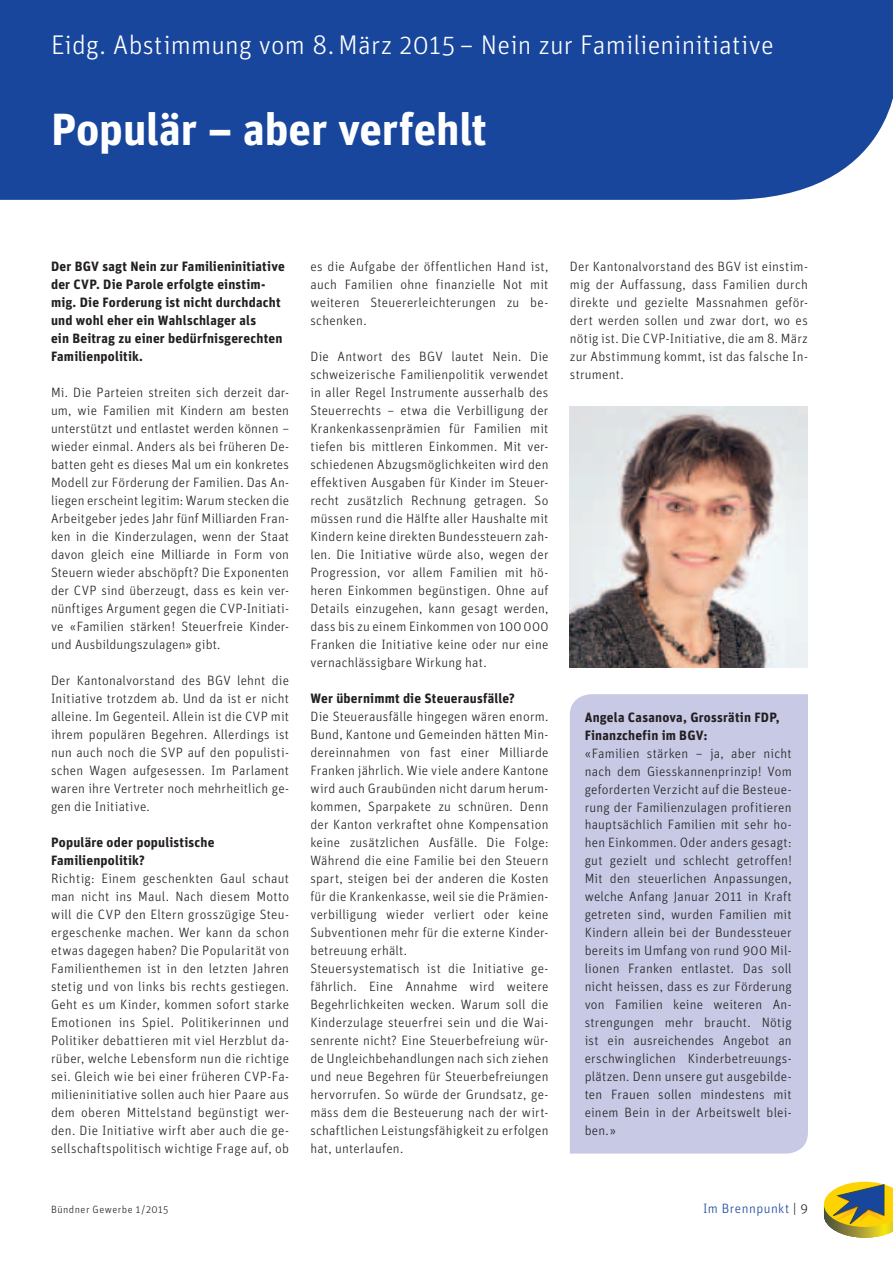
<style>
.page{position:relative;width:893px;height:1263px;background:#fff}
.page>*{position:absolute;margin:0;border:0;box-sizing:border-box;transform-origin:0 0}
.t1{font:45px "Unit SO Pri Bold";letter-spacing:-.005em;color:#fff}
.t2{font:27px "Unit SO Pri Light";letter-spacing:.01em;color:#fff}
.t3{font:13.5px/18px "Unit SO Pri Light";letter-spacing:.015em;color:#231f20;text-align:justify}
.t4{font:13.5px/18px "Unit SO Pri Bold";letter-spacing:.015em;color:#231f20}
.t5{font:13.5px "Unit SO Pri Light";letter-spacing:.035em;color:#18469d}
.t6{font:10.5px "Unit SO Pri Light";letter-spacing:.045em;color:#231f20}
.s1{font-family:"Unit SO Pri Bold"}
.s2{color:#231f20}
</style>
<div class="page">
<div style="left:4px;top:0;width:889px;height:200px;background:#18469d"></div>
<svg style="left:824px;top:1182px;width:69px;height:56px;background:#b0a650"></svg>
<svg style="left:0;top:0;width:4px;height:200px"></svg>
<img style="left:570px;top:407px;width:238px;height:260px">
<div style="left:570px;top:694px;width:238px;height:459px;background:#c7c9e5"></div>
<p class="t2" style="left:51px;top:30px;width:724px">Eidg. Abstimmung vom 8. März 2015 – Nein zur Familieninitiative</p>
<p class="t1" style="left:51px;top:102px;width:437px">Populär – aber verfehlt</p>
<p class="t4" style="left:51px;top:257px;width:235px">Der BGV sagt Nein zur Familieninitiative der CVP. Die Parole erfolgte einstim - mig. Die Forderung ist nicht durchdacht und wohl eher ein Wahlschlager als<br>ein Beitrag zu einer bedürfnisgerechten Familienpolitik.</p>
<p class="t3" style="left:51px;top:384px;width:240px">Mi. Die Parteien streiten sich derzeit dar&shy;um, wie Familien mit Kindern am besten unterstützt und entlastet werden können – wieder einmal. Anders als bei früheren De&shy;batten geht es dieses Mal um ein konkretes Modell zur Förderung der Familien. Das An&shy;liegen erscheint legitim: Warum stecken die Arbeitgeber jedes Jahr fünf Milliarden Fran&shy;ken in die Kinderzulagen, wenn der Staat davon gleich eine Milliarde in Form von Steuern wieder abschöpft? Die Exponenten der CVP sind überzeugt, dass es kein ver&shy;nünftiges Argument gegen die CVP-Initiati&shy;ve «Familien stärken! Steuerfreie Kinder&shy;und Ausbildungszulagen» gibt.</p>
<p class="t3" style="left:51px;top:672px;width:240px">Der Kantonalvorstand des BGV lehnt die Initiative trotzdem ab. Und da ist er nicht alleine. Im Gegenteil. Allein ist die CVP mit ihrem populären Begehren. Allerdings ist nun auch noch die SVP auf den populisti&shy;schen Wagen aufgesessen. Im Parlament waren ihre Vertreter noch mehrheitlich ge&shy;gen die Initiative.</p>
<p class="t3" style="left:51px;top:834px;width:240px;text-align:left"><span class="s1">Populäre oder populistische Familienpolitik?<br></span>Richtig: Einem geschenkten Gaul schaut man nicht ins Maul. Nach diesem Motto will die CVP den Eltern grosszügige Steu&shy;ergeschenke machen. Wer kann da schon etwas dagegen haben? Die Popularität von Familienthemen ist in den letzten Jahren stetig und von links bis rechts gestiegen.<br>Geht es um Kinder, kommen sofort starke Emotionen ins Spiel. Politikerinnen und Politiker debattieren mit viel Herzblut da&shy;rüber, welche Lebensform nun die richtige sei. Gleich wie bei einer früheren CVP-Fa&shy;milieninitiative sollen auch hier Paare aus dem oberen Mittelstand begünstigt wer&shy;den. Die Initiative wirft aber auch die ge&shy;sellschaftspolitisch wichtige Frage auf, ob</p>
<p class="t3" style="left:310px;top:257px;width:240px">es die Aufgabe der öffentlichen Hand ist, auch Familien ohne finanzielle Not mit weiteren Steuererleichterungen zu be&shy;schenken.</p>
<p class="t3" style="left:310px;top:347px;width:240px">Die Antwort des BGV lautet Nein. Die schweizerische Familienpolitik verwendet in aller Regel Instrumente ausserhalb des Steuerrechts – etwa die Verbilligung der Krankenkassenprämien für Familien mit tiefen bis mittleren Einkommen. Mit ver&shy;schiedenen Abzugsmöglichkeiten wird den effektiven Ausgaben für Kinder im Steuer&shy;recht zusätzlich Rechnung getragen. So müssen rund die Hälfte aller Haushalte mit Kindern keine direkten Bundessteuern zah&shy;len. Die Initiative würde also, wegen der Progression, vor allem Familien mit hö&shy;heren Einkommen begünstigen. Ohne auf Details einzugehen, kann gesagt werden, dass bis zu einem Einkommen von 100000<br>Franken die Initiative keine oder nur eine vernachlässigbare Wirkung hat.</p>
<p class="t3" style="left:310px;top:689px;width:240px;text-align:left"><span class="s1">Wer übernimmt die Steuerausfälle?<br></span>Die Steuerausfälle hingegen wären enorm.<br>Bund, Kantone und Gemeinden hätten Min&shy;dereinnahmen von fast einer Milliarde Franken jährlich. Wie viele andere Kantone wird auch Graubünden nicht darum herum&shy;kommen, Sparpakete zu schnüren. Denn der Kanton verkraftet ohne Kompensation keine zusätzlichen Ausfälle. Die Folge:<br>Während die eine Familie bei den Steuern spart, steigen bei der anderen die Kosten für die Krankenkasse, weil sie die Prämien&shy;verbilligung wieder verliert oder keine Subventionen mehr für die externe Kinder&shy;betreuung erhält.<br>Steuersystematisch ist die Initiative ge&shy;fährlich. Eine Annahme wird weitere Begehrlichkeiten wecken. Warum soll die Kinderzulage steuerfrei sein und die Wai&shy;senrente nicht? Eine Steuerbefreiung wür&shy;de Ungleichbehandlungen nach sich ziehen und neue Begehren für Steuerbefreiungen hervorrufen. So würde der Grundsatz, ge&shy;mäss dem die Besteuerung nach der wirt&shy;schaftlichen Leistungsfähigkeit zu erfolgen hat, unterlaufen.</p>
<p class="t3" style="left:570px;top:257px;width:240px">Der Kantonalvorstand des BGV ist einstim&shy;mig der Auffassung, dass Familien durch direkte und gezielte Massnahmen geför&shy;dert werden sollen und zwar dort, wo es nötig ist. Die CVP-Initiative, die am 8. März zur Abstimmung kommt, ist das falsche In&shy;strument.</p>
<p class="t3" style="left:585px;top:708px;width:209px;text-align:left"><span class="s1">Angela Casanova, Grossrätin FDP, Finanzchefin im BGV:<br></span>« Familien stärken – ja, aber nicht nach dem Giesskannenprinzip! Vom geforderten Verzicht auf die Besteue&shy;rung der Familienzulagen profitieren hauptsächlich Familien mit sehr ho&shy;hen Einkommen. Oder anders gesagt: gut gezielt und schlecht getroffen!<br>Mit den steuerlichen Anpassungen, welche Anfang Januar 2011 in Kraft getreten sind, wurden Familien mit Kindern allein bei der Bundessteuer bereits im Umfang von rund 900 Mil&shy;lionen Franken entlastet. Das soll nicht heissen, dass es zur Förderung von Familien keine weiteren An&shy;strengungen mehr braucht. Nötig ist ein ausreichendes Angebot an erschwinglichen Kinderbetreuungs&shy;plätzen. Denn unsere gut ausgebilde&shy;ten Frauen sollen mindestens mit einem Bein in der Arbeitswelt blei&shy;ben. »</p>
<p class="t6" style="left:51px;top:1203px;width:119px">Bündner Gewerbe 1/2015</p>
<p class="t5" style="left:703px;top:1201px;width:106px">Im Brennpunkt <span class="s2">| 9</span></p>
</div>
